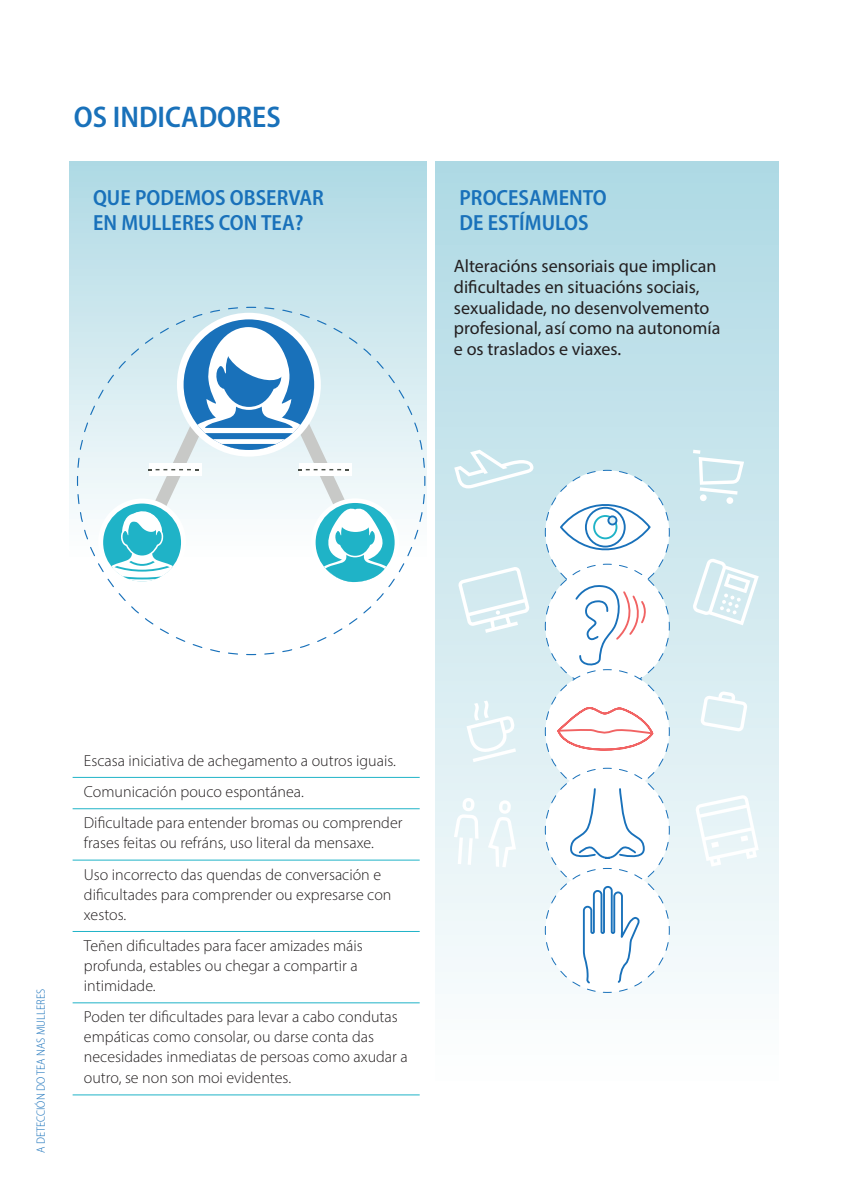
<style>
.page{position:relative;width:851px;height:1191px;background:#fff}
.page>*{position:absolute;margin:0;border:0;box-sizing:border-box;transform-origin:0 0}
.t1{font:600 semi-condensed 30px "Myriad Pro";color:#1971ba}
.t2{font:600 semi-condensed 22px/25.2px "Myriad Pro";color:#1971ba}
.t3{font:18px/20.6px "Myriad Pro";color:#231f20}
.t4{font:300 16px/31.4px "Myriad Pro";color:#231f20}
.t5{font:300 semi-condensed 12px "Myriad Pro";color:#1971ba}
</style>
<div class="page">
<div style="left:70px;top:161px;width:357px;height:398px;background:linear-gradient(to bottom,#add9e4,#fdfefe)"></div>
<div style="left:435px;top:161px;width:343px;height:926px;background:linear-gradient(to bottom,#aed9e4,#fdfefe)"></div>
<svg style="left:76px;top:306px;width:350px;height:349px"></svg>
<hr style="left:73px;top:777px;width:346px;height:1px;background:#1fb3c7">
<hr style="left:73px;top:808px;width:346px;height:1px;background:#1fb3c7">
<hr style="left:73px;top:859px;width:346px;height:1px;background:#1fb3c7">
<hr style="left:73px;top:931px;width:346px;height:1px;background:#1fb3c7">
<hr style="left:73px;top:1002px;width:346px;height:1px;background:#1fb3c7">
<hr style="left:73px;top:1094px;width:346px;height:1px;background:#1fb3c7">
<svg style="left:544px;top:469px;width:126px;height:544px"></svg>
<svg style="left:454px;top:450px;width:79px;height:38px"></svg>
<svg style="left:700px;top:691px;width:47px;height:41px"></svg>
<svg style="left:458px;top:566px;width:71px;height:67px"></svg>
<svg style="left:692px;top:558px;width:66px;height:67px"></svg>
<svg style="left:454px;top:797px;width:24px;height:68px"></svg>
<svg style="left:488px;top:800px;width:28px;height:67px"></svg>
<svg style="left:695px;top:794px;width:63px;height:72px"></svg>
<svg style="left:466px;top:700px;width:50px;height:62px"></svg>
<div style="left:699px;top:494px;width:7px;height:7px;background:#fff;border-radius:50%"></div>
<div style="left:726px;top:497px;width:7px;height:7px;background:#fff;border-radius:50%"></div>
<svg style="left:693px;top:450px;width:51px;height:44px"></svg>
<h1 class="t1" style="left:74px;top:98px;width:208px">OS INDICADORES</h1>
<h2 class="t2" style="left:93px;top:184px;width:232px">QUE PODEMOS OBSERVAR<br>EN MULLERES CON TEA?</h2>
<h2 class="t2" style="left:459px;top:184px;width:149px">PROCESAMENTO<br>DE ESTÍMULOS</h2>
<p class="t3" style="left:454px;top:256px;width:268px">Alteracións sensoriais que implican dificultades en situacións sociais, sexualidade, no desenvolvemento profesional, así como na autonomía e os traslados e viaxes.</p>
<p class="t5" style="left:34px;top:1153px;width:166px;rotate:-90deg">A DETECCIÓN DO TEA NAS MULLERES</p>
<p class="t4" style="left:84px;top:744px;width:320px">Escasa iniciativa de achegamento a outros iguais.<br>Comunicación pouco espontánea.<br>Dificultade para entender bromas ou comprender</p>
<p class="t4" style="left:84px;top:827px;width:298px">frases feitas ou refráns, uso literal da mensaxe.<br>Uso incorrecto das quendas de conversación e</p>
<p class="t4" style="left:84px;top:884px;width:309px;line-height:20px">dificultades para comprender ou expresarse con xestos.</p>
<p class="t4" style="left:84px;top:935px;width:280px;line-height:20px">Teñen dificultades para facer amizades máis profunda, estables ou chegar a compartir a intimidade.</p>
<p class="t4" style="left:84px;top:1006px;width:325px;line-height:20.2px">Poden ter dificultades para levar a cabo condutas empáticas como consolar, ou darse conta das necesidades inmediatas de persoas como axudar a outro, se non son moi evidentes.</p>
</div>
